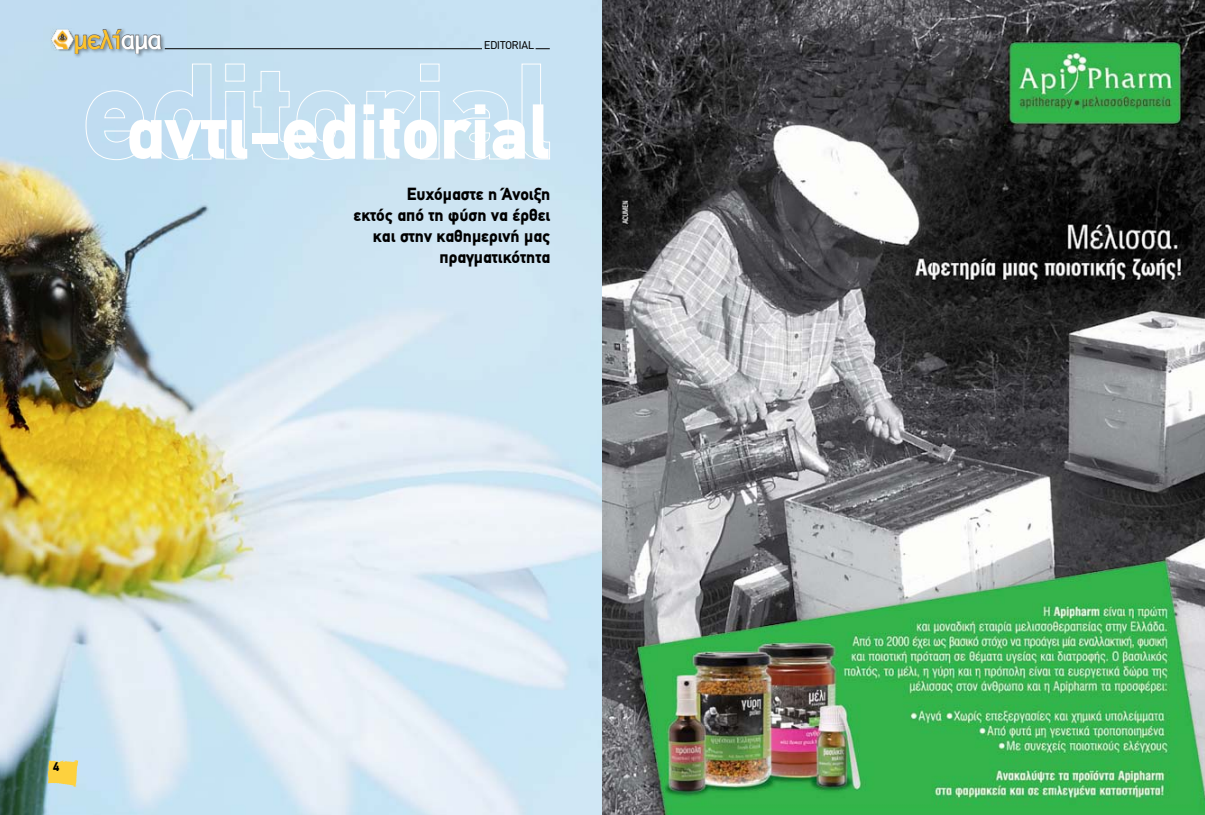
<style>
.page{position:relative;width:1205px;height:815px;background:#fff}
.page>*{position:absolute;margin:0;border:0;box-sizing:border-box;transform-origin:0 0}
.t1{font:900 77.88px "PF Din Text";color:#fff}
.t2{font:25.38px "CF Denim";letter-spacing:-.07em;color:#fec229;scale:1.2 1}
.t3{font:900 17.5px/21px "PF Din Text";color:#000;text-align:right}
.t4{font:900 12.5px "PF Din Text";color:#000}
.t5{font:11.25px "PF Din Text";color:#000}
.s1{color:#fff}
</style>
<div class="page">
<img style="left:0;top:0;width:1205px;height:815px">
<svg style="left:535px;top:48px;width:15px;height:1px"></svg>
<div style="left:53px;top:31px;width:24px;height:20px;background:#000;opacity:.4"></div>
<img style="left:51px;top:29px;width:22px;height:21px">
<div style="left:73px;top:28px;width:93px;height:30px;background:#000;opacity:.4"></div>
<svg style="left:74px;top:29px;width:88px;height:25px;background:#98abba"></svg>
<svg style="left:48px;top:760px;width:30px;height:27px"></svg>
<hr style="left:165px;top:48px;width:317px;height:1px;background:#000">
<svg style="left:85px;top:90px;width:59px;height:70px;background:#c4def2"></svg>
<svg style="left:154px;top:63px;width:58px;height:97px;background:#c3dff2"></svg>
<svg style="left:225px;top:63px;width:20px;height:97px;background:#cae3f3"></svg>
<svg style="left:253px;top:71px;width:37px;height:89px;background:#c8e2f1"></svg>
<svg style="left:296px;top:90px;width:59px;height:70px;background:#c9e2f2"></svg>
<svg style="left:366px;top:63px;width:74px;height:97px;background:#cae3f3"></svg>
<svg style="left:451px;top:90px;width:58px;height:70px;background:#cce4f2"></svg>
<svg style="left:521px;top:63px;width:29px;height:97px;background:#cbe4f3"></svg>
<h2 class="t2" style="left:73px;top:25px;width:76px">μελί<span class="s1">αμα</span></h2>
<p class="t5" style="left:484px;top:39px;width:52px">EDITORIAL</p>
<h1 class="t1" style="left:126px;top:85px;width:425px">αντι-editorial</h1>
<p class="t3" style="left:354px;top:183px;width:198px">Ευχόμαστε η Άνοιξη<br>εκτός από τη φύση να έρθει και στην καθημερινή μας πραγματικότητα</p>
<p class="t4" style="left:53px;top:759px;width:8px">4</p>
</div>
